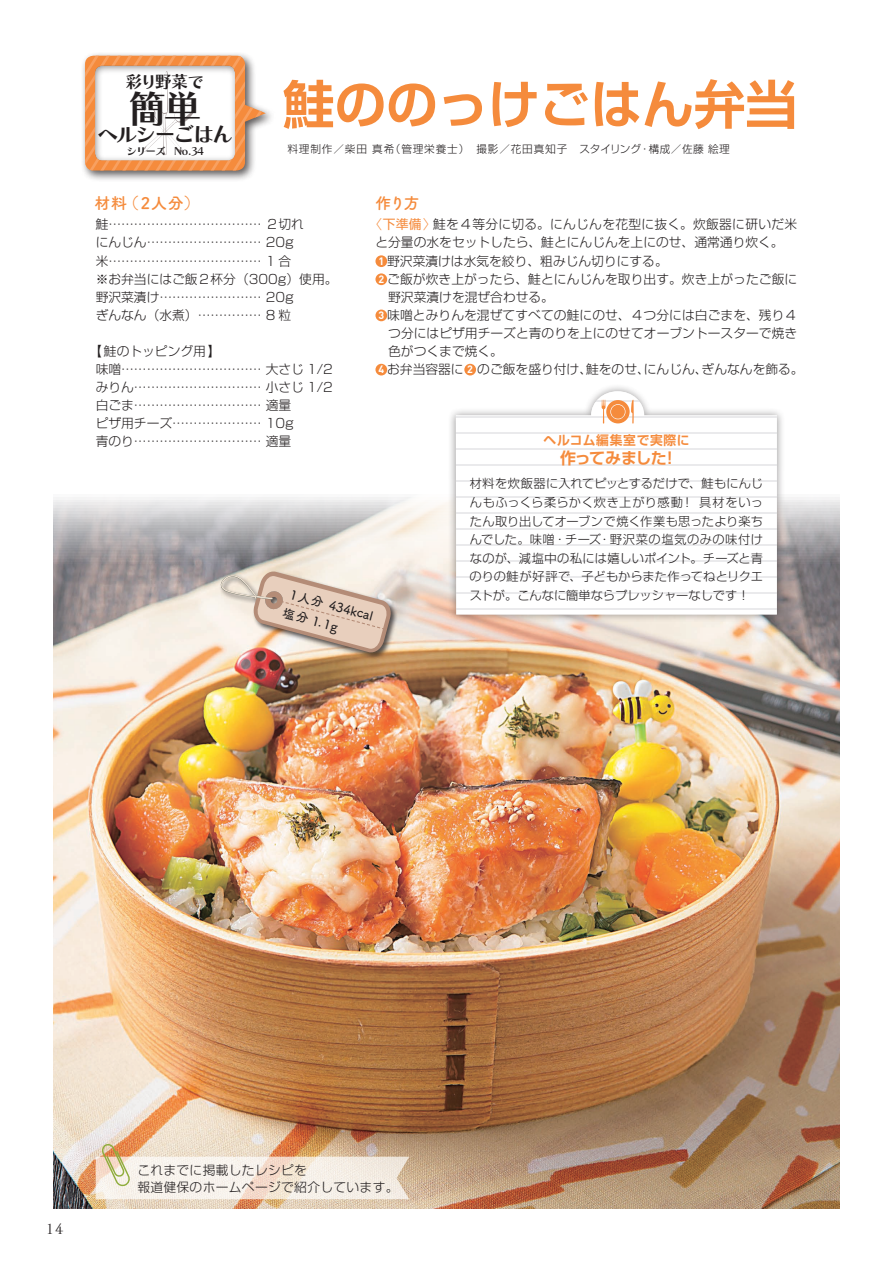
<style>
.page{position:relative;width:893px;height:1263px;background:#fff}
.page>*{position:absolute;margin:0;border:0;box-sizing:border-box;transform-origin:0 0}
.t1{font:700 52.05px "Shin Go Pro De";letter-spacing:-.01em;color:#f58b3c}
.t2{font:38.25px "Chiaro Std B";color:#231f20}
.t3{font:21.3px "Chiaro Std B";letter-spacing:-.1em;color:#231f20}
.t4{font:16.95px "Chiaro Std B";letter-spacing:-.09em;color:#231f20}
.t5{font:15.9px "Tsuku A Rd Gothic Std B";letter-spacing:.04em;color:#f58b3c}
.t6{font:700 15.9px "Shin Go Pro De";letter-spacing:-.055em;color:#f58b3c}
.t7{font:15.9px "Greco Std M";color:#231f20}
.t8{font:300 12.75px/18.1px "Shin Go Pro";color:#231f20}
.t9{font:300 12.75px/17px "Shin Go Pro";letter-spacing:.025em;color:#231f20}
.t10{font:300 12.75px "Shin Go Pro";letter-spacing:.02em;color:#231f20}
.t11{font:12.75px/19.5px "Tsuku A Rd Gothic Std D";color:#231f20}
.t12{font:700 12.75px "Shin Go Pro De";letter-spacing:.055em;color:#f58b3c}
.t13{font:300 12.15px/18.6px "Shin Go Pro";color:#231f20;text-align:justify}
.t14{font:300 10.65px "Shin Go Pro";letter-spacing:.08em;color:#231f20}
.t15{font:10.65px "Chiaro Std B";letter-spacing:-.1em;color:#231f20}
.s1{color:#f58b3c}
.s2{font-weight:400;color:#f58b3c}
.s3{font-family:"DIN Pro";font-weight:700;font-size:10.65px;color:#fff}
</style>
<div class="page">
<img style="left:53px;top:497px;width:787px;height:711px">
<div style="left:80px;top:51px;width:196px;height:131px;background:#231f20;opacity:.75"></div>
<svg style="left:85px;top:56px;width:181px;height:115px"></svg>
<div style="left:95px;top:63px;width:142px;height:98px;background:#231f20;opacity:.54"></div>
<div style="left:219px;top:570px;width:179px;height:90px;background:#231f20;opacity:.75"></div>
<svg style="left:221px;top:571px;width:170px;height:82px;background:#e0ccbd"></svg>
<div style="left:448px;top:383px;width:337px;height:240px;background:#231f20;opacity:.45"></div>
<svg style="left:456px;top:391px;width:321px;height:223px"></svg>
<svg style="left:602px;top:400px;width:32px;height:24px"></svg>
<div style="left:375px;top:255px;width:12px;height:12px;background:#f58b3c;border-radius:50%"></div>
<div style="left:375px;top:273px;width:12px;height:12px;background:#f58b3c;border-radius:50%"></div>
<div style="left:375px;top:310px;width:12px;height:11px;background:#f58b3c;border-radius:50%"></div>
<div style="left:375px;top:364px;width:12px;height:11px;background:#f58b3c;border-radius:50%"></div>
<div style="left:464px;top:364px;width:12px;height:11px;background:#f58b3c;border-radius:50%"></div>
<svg style="left:96px;top:1142px;width:313px;height:57px;background:#eddecd"></svg>
<h3 class="t4" style="left:126px;top:71px;width:80px">彩り野菜で</h3>
<h2 class="t2" style="left:128px;top:85px;width:75px">簡単</h2>
<h3 class="t3" style="left:97px;top:121px;width:138px">ヘルシーごはん</h3>
<p class="t15" style="left:126px;top:145px;width:79px">シリーズ　No.34</p>
<p class="t14" style="left:287px;top:140px;width:444px">料理制作／柴田 真希（管理栄養士）　撮影／花田真知子　スタイリング・構成／佐藤 絵理</p>
<p class="t5" style="left:94px;top:190px;width:107px">材料（2人分）</p>
<p class="t5" style="left:375px;top:190px;width:46px">作り方</p>
<h1 class="t1" style="left:283px;top:62px;width:516px">鮭ののっけごはん弁当</h1>
<p class="t10" style="left:369px;top:214px;width:430px"><span class="s1">〈</span><span class="s2">下準備</span><span class="s1">〉</span>鮭を４等分に切る。にんじんを花型に抜く。炊飯器に研いだ米</p>
<p class="t8" style="left:375px;top:232px;width:410px">と分量の水をセットしたら、鮭とにんじんを上にのせ、通常通り炊く。</p>
<p class="t8" style="left:378px;top:250px;width:291px"><span class="s3">1</span> 野沢菜漬けは水気を絞り、粗みじん切りにする。</p>
<p class="t8" style="left:378px;top:268px;width:420px"><span class="s3">2</span> ご飯が炊き上がったら、鮭とにんじんを取り出す。炊き上がったご飯に</p>
<p class="t8" style="left:388px;top:286px;width:167px">野沢菜漬けを混ぜ合わせる。</p>
<p class="t8" style="left:378px;top:304px;width:420px"><span class="s3">3</span> 味噌とみりんを混ぜてすべての鮭にのせ、４つ分には白ごまを、残り４</p>
<p class="t8" style="left:388px;top:322px;width:410px">つ分にはピザ用チーズと青のりを上にのせてオーブントースターで焼き</p>
<p class="t8" style="left:388px;top:340px;width:116px">色がつくまで焼く。</p>
<p class="t8" style="left:378px;top:358px;width:427px"><span class="s3">4</span> お弁当容器に <span class="s3">2</span> のご飯を盛り付け、鮭をのせ、にんじん、ぎんなんを飾る。</p>
<p class="t8" style="left:96px;top:214px;width:243px">鮭……………………………… ２切れ<br>にんじん……………………… 20g米……………………………… 1 合<br>※お弁当にはご飯２杯分（300g）使用。野沢菜漬け…………………… 20g<br>ぎんなん（水煮）…………… 8 粒</p>
<p class="t8" style="left:96px;top:340px;width:239px;text-indent:-6px">【鮭のトッピング用】<br>味噌…………………………… 大さじ 1/2みりん………………………… 小さじ 1/2白ごま………………………… 適量<br>ピザ用チーズ………………… 10g<br>青のり………………………… 適量</p>
<p class="t12" style="left:544px;top:430px;width:147px">ヘルコム編集室で実際に</p>
<p class="t6" style="left:560px;top:445px;width:119px">作ってみました！</p>
<p class="t13" style="left:470px;top:473px;width:295px">材料を炊飯器に入れてピッとするだけで、鮭もにんじんもふっくら柔らかく炊き上がり感動！ 具材をいったん取り出してオーブンで焼く作業も思ったより楽ちんでした。味噌・チーズ・野沢菜の塩気のみの味付けなのが、減塩中の私には嬉しいポイント。チーズと青のりの鮭が好評で、子どもからまた作ってねとリクエストが。こんなに簡単ならプレッシャーなしです！</p>
<p class="t11" style="left:290px;top:583px;width:90px;rotate:15deg">１人分 434kcal塩分 1.1g</p>
<p class="t7" style="left:46px;top:1218px;width:20px">14</p>
<p class="t9" style="left:137px;top:1160px;width:263px">これまでに掲載したレシピを<br>報道健保のホームページで紹介しています。</p>
</div>
